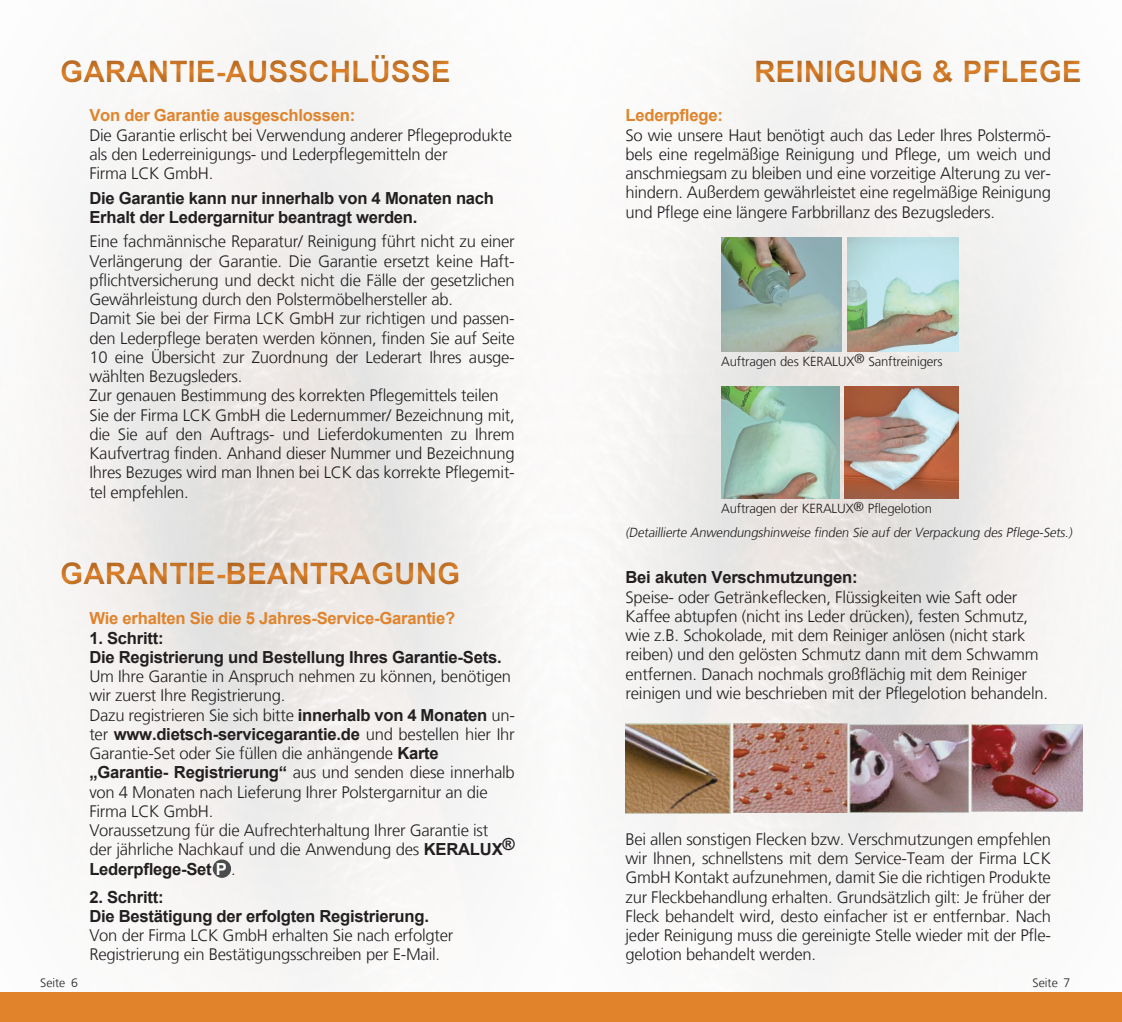
<style>
.page{position:relative;width:1122px;height:1022px;background:#fff}
.page>*{position:absolute;margin:0;border:0;box-sizing:border-box;transform-origin:0 0}
.t1{font:700 29.75px "Arial";color:#e0832b}
.t2{font:300 16.62px/19.2px "Frutiger LT";letter-spacing:-.015em;color:#231f20}
.t3{font:700 16.62px/19.2px "Arial";letter-spacing:-.015em;color:#231f20}
.t4{font:700 16.62px "Arial";letter-spacing:-.015em;color:#e0832b}
.t5{font:italic 300 13.12px "Frutiger LT";color:#231f20}
.t6{font:300 13.12px "Frutiger LT";letter-spacing:-.015em;color:#231f20}
.t7{font:300 12.25px "Frutiger LT";color:#231f20}
.s1{font-family:"Arial";font-weight:700}
.s2{font-family:"Frutiger LT";font-weight:300}
.s3{color:#fff}
</style>
<div class="page">
<img style="left:0;top:48px;width:561px;height:974px">
<svg style="left:561px;top:48px;width:560px;height:974px;fill:#f6f5f4"></svg>
<div style="left:41px;top:50px;width:428px;height:45px;background:#231f20;opacity:.51"></div>
<img style="left:721px;top:237px;width:119px;height:114px">
<img style="left:846px;top:237px;width:111px;height:114px">
<div style="left:0;top:992px;width:1121px;height:29px;background:#e0832b"></div>
<div style="left:734px;top:50px;width:366px;height:45px;background:#231f20;opacity:.51"></div>
<img style="left:625px;top:723px;width:105px;height:90px">
<img style="left:733px;top:724px;width:114px;height:88px">
<img style="left:971px;top:724px;width:110px;height:87px">
<img style="left:849px;top:724px;width:119px;height:88px">
<div style="left:41px;top:552px;width:439px;height:45px;background:#231f20;opacity:.51"></div>
<div style="left:213px;top:860px;width:17px;height:17px;background:#4b4c4d;border-radius:50%"></div>
<div style="left:213px;top:859px;width:18px;height:19px;border:2px solid #4b4c4d;border-radius:50%"></div>
<img style="left:721px;top:386px;width:118px;height:113px">
<img style="left:844px;top:386px;width:113px;height:113px">
<h1 class="t1" style="left:60px;top:50px;width:392px">GARANTIE-AUSSCHLÜSSE</h1>
<p class="t4" style="left:89px;top:104px;width:267px">Von der Garantie ausgeschlossen:</p>
<p class="t2" style="left:89px;top:125px;width:424px">Die Garantie erlischt bei Verwendung anderer Pflegeprodukte als den Lederreinigungs- und Lederpflegemitteln der<br>Firma LCK GmbH.</p>
<p class="t3" style="left:89px;top:188px;width:406px">Die Garantie kann nur innerhalb von 4 Monaten nach<br>Erhalt der Ledergarnitur beantragt werden.</p>
<p class="t2" style="left:89px;top:232px;width:427px">Eine fachmännische Reparatur/ Reinigung führt nicht zu einer Verlängerung der Garantie. Die Garantie ersetzt keine Haft&shy;pflichtversicherung und deckt nicht die Fälle der gesetzlichen Gewährleistung durch den Polstermöbelhersteller ab.<br>Damit Sie bei der Firma LCK GmbH zur richtigen und passen&shy;den Lederpflege beraten werden können, finden Sie auf Seite 10 eine Übersicht zur Zuordnung der Lederart Ihres ausge&shy;wählten Bezugsleders.<br>Zur genauen Bestimmung des korrekten Pflegemittels teilen Sie der Firma LCK GmbH die Ledernummer/ Bezeichnung mit, die Sie auf den Auftrags- und Lieferdokumenten zu Ihrem Kaufvertrag finden. Anhand dieser Nummer und Bezeichnung Ihres Bezuges wird man Ihnen bei LCK das korrekte Pflegemit&shy;tel empfehlen.</p>
<h1 class="t1" style="left:60px;top:553px;width:401px">GARANTIE-BEANTRAGUNG</h1>
<p class="t4" style="left:89px;top:607px;width:367px">Wie erhalten Sie die 5 Jahres-Service-Garantie?</p>
<p class="t3" style="left:89px;top:628px;width:414px">1. Schritt:<br>Die Registrierung und Bestellung Ihres Garantie-Sets.</p>
<p class="t2" style="left:89px;top:667px;width:427px">Um Ihre Garantie in Anspruch nehmen zu können, benötigen wir zuerst Ihre Registrierung.<br>Dazu registrieren Sie sich bitte <span class="s1">innerhalb von 4 Monaten</span> un-</p>
<p class="t3" style="left:89px;top:724px;width:427px"><span class="s2">ter</span> www.dietsch-servicegarantie.de <span class="s2">und bestellen hier Ihr</span></p>
<p class="t2" style="left:89px;top:744px;width:427px">Garantie-Set oder Sie füllen die anhängende <span class="s1">Karte „Garantie- Registrierung“</span> aus und senden diese innerhalb von 4 Monaten nach Lieferung Ihrer Polstergarnitur an die Firma LCK GmbH.<br>Voraussetzung für die Aufrechterhaltung Ihrer Garantie ist der jährliche Nachkauf und die Anwendung des <span class="s1">KERALUX</span><sup>®</sup></p>
<p class="t3" style="left:89px;top:859px;width:148px">Lederpflege-Set <span class="s3">P</span> <span class="s2">.</span></p>
<p class="t3" style="left:89px;top:887px;width:341px">2. Schritt:<br>Die Bestätigung der erfolgten Registrierung.</p>
<p class="t2" style="left:89px;top:926px;width:365px">Von der Firma LCK GmbH erhalten Sie nach erfolgter<br>Registrierung ein Bestätigungsschreiben per E-Mail.</p>
<h1 class="t1" style="left:754px;top:50px;width:329px">REINIGUNG &amp; PFLEGE</h1>
<p class="t4" style="left:625px;top:104px;width:99px">Lederpflege:</p>
<p class="t2" style="left:625px;top:125px;width:427px;text-align:justify">So wie unsere Haut benötigt auch das Leder Ihres Polstermö&shy;bels eine regelmäßige Reinigung und Pflege, um weich und anschmiegsam zu bleiben und eine vorzeitige Alterung zu ver&shy;hindern. Außerdem gewährleistet eine regelmäßige Reinigung und Pflege eine längere Farbbrillanz des Bezugsleders.</p>
<p class="t6" style="left:721px;top:354px;width:223px">Auftragen des KERALUX® Sanftreinigers</p>
<p class="t6" style="left:721px;top:501px;width:212px">Auftragen der KERALUX® Pflegelotion</p>
<p class="t5" style="left:625px;top:525px;width:450px">(Detaillierte Anwendungshinweise finden Sie auf der Verpackung des Pflege-Sets.)</p>
<p class="t3" style="left:625px;top:568px;width:233px">Bei akuten Verschmutzungen:</p>
<p class="t2" style="left:625px;top:587px;width:424px">Speise- oder Getränkeflecken, Flüssigkeiten wie Saft oder Kaffee abtupfen (nicht ins Leder drücken), festen Schmutz, wie z.B. Schokolade, mit dem Reiniger anlösen (nicht stark reiben) und den gelösten Schmutz dann mit dem Schwamm entfernen. Danach nochmals großflächig mit dem Reiniger reinigen und wie beschrieben mit der Pflegelotion behandeln.</p>
<p class="t2" style="left:625px;top:830px;width:427px;text-align:justify">Bei allen sonstigen Flecken bzw. Verschmutzungen empfehlen wir Ihnen, schnellstens mit dem Service-Team der Firma LCK GmbH Kontakt aufzunehmen, damit Sie die richtigen Produkte zur Fleckbehandlung erhalten. Grundsätzlich gilt: Je früher der Fleck behandelt wird, desto einfacher ist er entfernbar. Nach jeder Reinigung muss die gereinigte Stelle wieder mit der Pfle&shy;gelotion behandelt werden.</p>
<p class="t7" style="left:40px;top:975px;width:39px">Seite 6</p>
<p class="t7" style="left:1032px;top:975px;width:39px">Seite 7</p>
</div>
